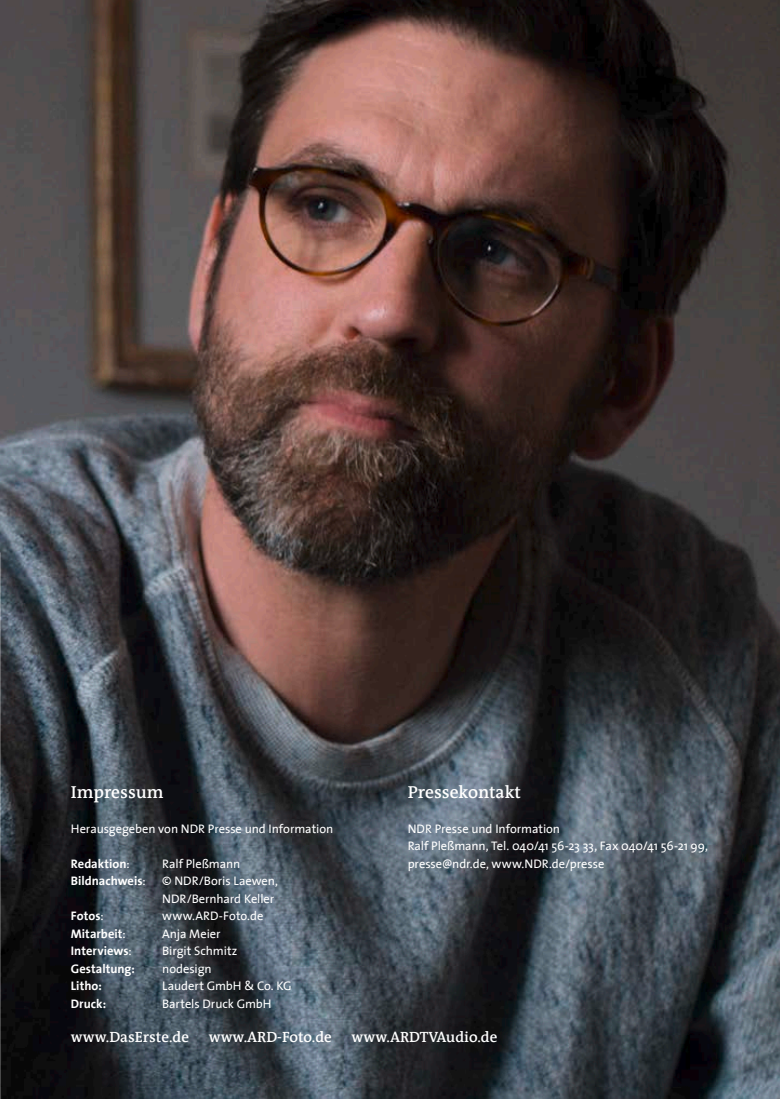
<style>
.page{position:relative;width:780px;height:1099px;background:#fff}
.page>*{position:absolute;margin:0;border:0;box-sizing:border-box;transform-origin:0 0}
.t1{font:600 17.5px "The Antiqua B6";color:#fff}
.t2{font:600 15px "The Antiqua B6";color:#fff}
.t3{font:12.5px/17.5px "The Sans 5";letter-spacing:-.005em;color:#fff}
.t4{font:700 12.5px "The Sans 7";color:#fff}
.s1{font-family:"The Sans 5";font-weight:400}
</style>
<div class="page">
<img style="left:0;top:0;width:780px;height:1098px">
<div style="left:665px;top:583px;width:115px;height:436px;background:#53461f;opacity:.4"></div>
<div style="left:662px;top:784px;width:118px;height:314px;background:#544611;opacity:.7"></div>
<h1 class="t1" style="left:407px;top:782px;width:115px">Pressekontakt</h1>
<p class="t3" style="left:407px;top:819px;width:302px">NDR Presse und Information<br>Ralf Pleßmann, Tel. 040/41 56-23 33, Fax 040/41 56-21 99, presse@ndr.de, www.NDR.de/presse</p>
<h1 class="t1" style="left:71px;top:782px;width:94px">Impressum</h1>
<p class="t3" style="left:71px;top:819px;width:264px">Herausgegeben von NDR Presse und Information</p>
<p class="t4" style="left:71px;top:853px;width:60px">Redaktion<span class="s1">:</span></p>
<p class="t3" style="left:162px;top:854px;width:80px">Ralf Pleßmann</p>
<p class="t4" style="left:71px;top:870px;width:76px">Bildnachweis<span class="s1">:</span></p>
<p class="t3" style="left:162px;top:872px;width:117px">© NDR/Boris Laewen,<br>NDR/Bernhard Keller</p>
<p class="t4" style="left:71px;top:905px;width:34px">Fotos<span class="s1">:</span></p>
<p class="t3" style="left:162px;top:907px;width:103px">www.ARD-Foto.de</p>
<p class="t4" style="left:71px;top:923px;width:56px">Mitarbeit<span class="s1">:</span></p>
<p class="t3" style="left:162px;top:924px;width:60px">Anja Meier</p>
<p class="t4" style="left:71px;top:940px;width:62px">Interviews<span class="s1">:</span></p>
<p class="t3" style="left:162px;top:942px;width:77px">Birgit Schmitz</p>
<p class="t4" style="left:71px;top:958px;width:65px">Gestaltung:</p>
<p class="t3" style="left:162px;top:959px;width:51px">nodesign</p>
<p class="t4" style="left:71px;top:975px;width:32px">Litho:</p>
<p class="t3" style="left:162px;top:977px;width:131px">Laudert GmbH &amp; Co. KG</p>
<p class="t4" style="left:71px;top:993px;width:37px">Druck:</p>
<p class="t3" style="left:162px;top:994px;width:111px">Bartels Druck GmbH</p>
<p class="t2" style="left:71px;top:1029px;width:120px">www.DasErste.de</p>
<p class="t2" style="left:209px;top:1029px;width:125px">www.ARD-Foto.de</p>
<p class="t2" style="left:351px;top:1029px;width:147px">www.ARDTVAudio.de</p>
</div>
